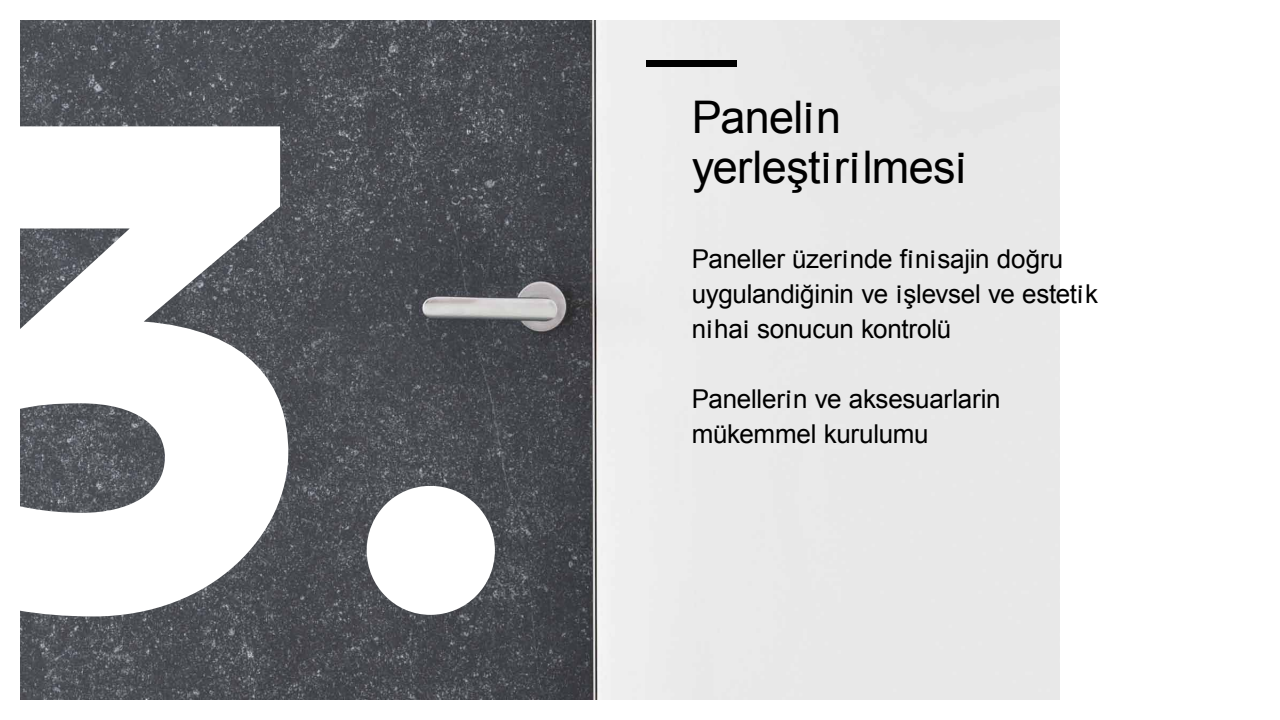
<style>
.page{position:relative;width:1280px;height:720px;background:#fff}
.page>*{position:absolute;margin:0;border:0;box-sizing:border-box;transform-origin:0 0}
.t1{font:900 816.7px "Verlag";color:#fff}
.t2{font:45px/50px "Arial";letter-spacing:-.015em;color:#000}
.t3{font:26px/35px "Arial";letter-spacing:-.01em;color:#000}
</style>
<div class="page">
<img style="left:20px;top:20px;width:1039px;height:680px">
<div style="left:646px;top:60px;width:90px;height:7px;background:#000"></div>
<h1 class="t1" style="left:-75px;top:-360px;width:619px">3.</h1>
<h2 class="t2" style="left:692px;top:93px;width:277px">Paneli̇n yerleşti̇ri̇lmesi̇</h2>
<p class="t3" style="left:692px;top:242px;width:408px">Paneller üzeri̇nde fi̇ni̇sajin doğru uygulandiğinin ve i̇şlevsel ve esteti̇k ni̇hai̇ sonucun kontrolü</p>
<p class="t3" style="left:692px;top:382px;width:310px">Panelleri̇n ve aksesuarlarin</p>
<p class="t3" style="left:692px;top:417px;width:238px">mükemmel kurulumu</p>
</div>
